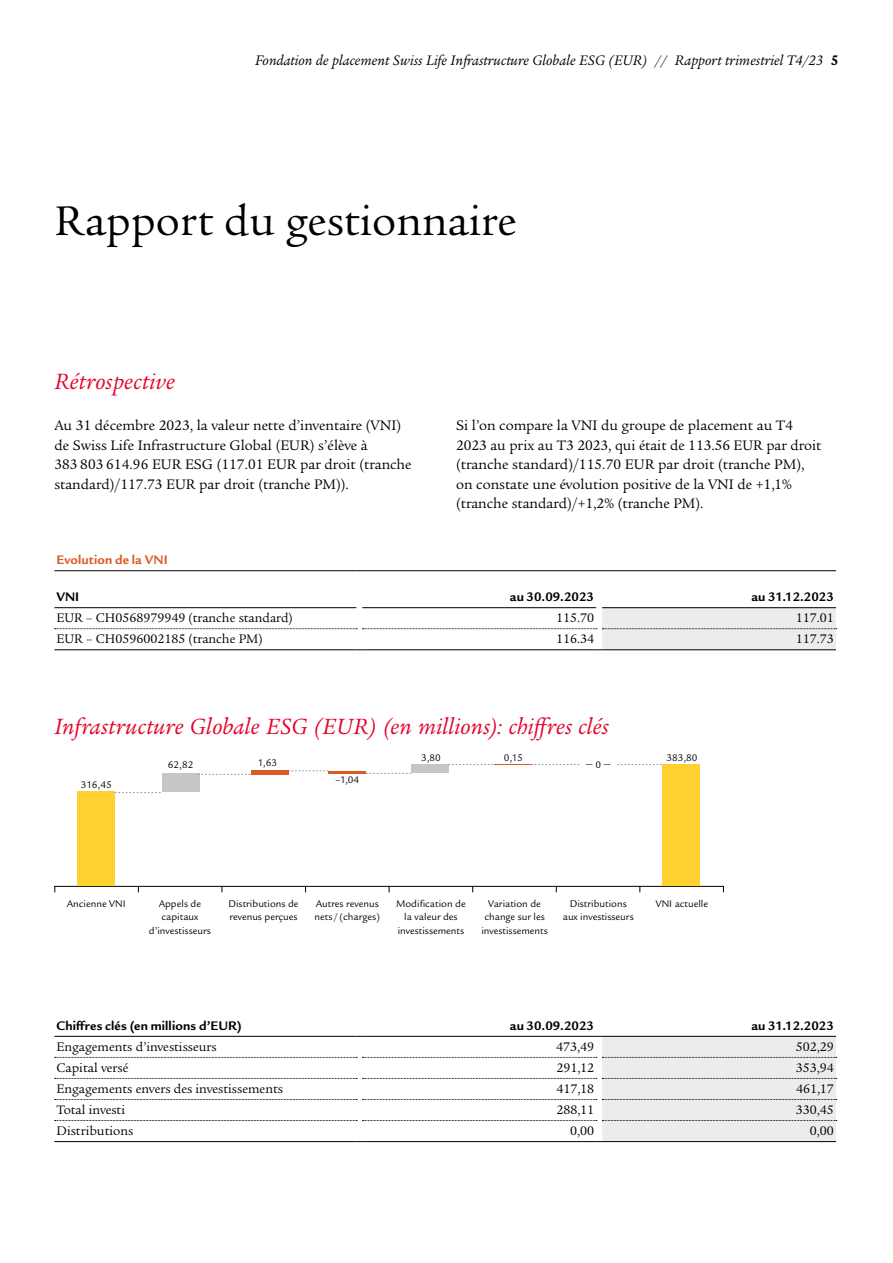
<style>
.page{position:relative;width:893px;height:1263px;background:#fff}
.page>*{position:absolute;margin:0;border:0;box-sizing:border-box;transform-origin:0 0}
.t1{font:45px "Legacy Serif ITC Pro";color:#000}
.t2{font:italic 24px "Legacy Serif ITC Pro";letter-spacing:.01em;color:#e4002b}
.Book_10_13pt_K{font:15px/19.5px "Legacy Serif ITC Pro";color:#000}
.t3{font:italic 15px "Legacy Serif ITC Pro";color:#000}
.TabText_9_12{font:13.5px "Legacy Serif ITC Pro";color:#000}
.TabTitel_9_12_Kopf_Schwarz{font:700 13.5px "Legacy Sans ITC Pro";color:#000}
.TabTitel_9_12_Farbe{font:700 13.5px "Legacy Sans ITC Pro";letter-spacing:.01em;color:#da5b23}
.TabText_-_Zahlen{font:13.5px "Legacy Serif ITC Pro";color:#000}
.TabTitel_9_12{font:10.5px/13.5px "Legacy Sans ITC Pro";color:#000;text-align:center}
.s1{font-weight:700;font-style:normal}
</style>
<div class="page">
<hr style="left:54px;top:1036px;width:302px;height:1px;background:#000">
<hr style="left:54px;top:1141px;width:302px;height:1px;background:#000">
<svg style="left:55px;top:1036px;width:782px;height:106px"></svg>
<hr style="left:602px;top:1141px;width:234px;height:1px;background:#000">
<hr style="left:362px;top:607px;width:234px;height:1px;background:#000">
<hr style="left:602px;top:607px;width:234px;height:1px;background:#000">
<hr style="left:54px;top:570px;width:302px;height:1px;background:#000">
<hr style="left:54px;top:649px;width:302px;height:1px;background:#000">
<svg style="left:55px;top:608px;width:782px;height:42px"></svg>
<hr style="left:54px;top:607px;width:302px;height:1px;background:#000">
<hr style="left:362px;top:570px;width:234px;height:1px;background:#000">
<hr style="left:602px;top:570px;width:234px;height:1px;background:#000">
<hr style="left:54px;top:886px;width:670px;height:1px;background:#000">
<div style="left:77px;top:792px;width:38px;height:94px;background:#ffd130"></div>
<div style="left:663px;top:765px;width:37px;height:121px;background:#ffd130"></div>
<div style="left:411px;top:765px;width:38px;height:8px;background:#c5c6c6"></div>
<div style="left:162px;top:774px;width:37px;height:18px;background:#c5c6c6"></div>
<hr style="left:329px;top:771px;width:37px;height:2px;background:#da5b23">
<svg style="left:366px;top:773px;width:45px;height:1px"></svg>
<svg style="left:448px;top:764px;width:214px;height:1px"></svg>
<svg style="left:115px;top:792px;width:46px;height:1px"></svg>
<div style="left:581px;top:761px;width:34px;height:9px;background:#fff"></div>
<svg style="left:198px;top:774px;width:52px;height:1px"></svg>
<svg style="left:288px;top:771px;width:41px;height:1px"></svg>
<hr style="left:494px;top:764px;width:38px;height:1px;background:#da5b23">
<hr style="left:251px;top:771px;width:37px;height:4px;background:#da5b23">
<p class="t3" style="left:255px;top:51px;width:585px">Fondation de placement Swiss Life Infrastructure Globale ESG (EUR) // Rapport trimestriel T4/23 <span class="s1">5</span></p>
<p class="t1" style="left:54px;top:194px;width:464px">Rapport du gestionnaire</p>
<h2 class="t2" style="left:54px;top:366px;width:122px">Rétrospective</h2>
<p class="Book_10_13pt_K" style="left:54px;top:416px;width:359px">Au 31 décembre 2023, la valeur nette d’inventaire (VNI) de Swiss Life Infrastructure Global (EUR) s’élève à<br>383 803 614.96 EUR ESG (117.01 EUR par droit (tranche standard)/117.73 EUR par droit (tranche PM)).</p>
<p class="Book_10_13pt_K" style="left:456px;top:416px;width:367px">Si l’on compare la VNI du groupe de placement au T4<br>2023 au prix au T3 2023, qui était de 113.56 EUR par droit (tranche standard)/115.70 EUR par droit (tranche PM), on constate une évolution positive de la VNI de +1,1% (tranche standard)/+1,2% (tranche PM).</p>
<p class="TabTitel_9_12_Farbe" style="left:57px;top:552px;width:113px">Evolution de la VNI</p>
<p class="TabTitel_9_12_Kopf_Schwarz" style="left:57px;top:589px;width:24px">VNI</p>
<p class="TabTitel_9_12_Kopf_Schwarz" style="left:510px;top:589px;width:86px">au 30.09.2023</p>
<p class="TabTitel_9_12_Kopf_Schwarz" style="left:751px;top:589px;width:84px">au 31.12.2023</p>
<p class="TabText_9_12" style="left:57px;top:610px;width:238px">EUR – CH0568979949 (tranche standard)</p>
<p class="TabText_-_Zahlen" style="left:556px;top:610px;width:39px">115.70</p>
<p class="TabText_-_Zahlen" style="left:796px;top:610px;width:39px">117.01</p>
<p class="TabText_9_12" style="left:57px;top:631px;width:208px">EUR – CH0596002185 (tranche PM)</p>
<p class="TabText_9_12" style="left:556px;top:631px;width:39px">116.34</p>
<p class="TabText_9_12" style="left:796px;top:631px;width:39px">117.73</p>
<h2 class="t2" style="left:54px;top:711px;width:556px">Infrastructure Globale ESG (EUR) (en millions): chiffres clés</h2>
<p class="TabTitel_9_12" style="left:81px;top:778px;width:33px">316,45</p>
<p class="TabTitel_9_12" style="left:421px;top:751px;width:21px">3,80</p>
<p class="TabTitel_9_12" style="left:504px;top:751px;width:21px">0,15</p>
<p class="TabTitel_9_12" style="left:666px;top:751px;width:33px">383,80</p>
<p class="TabTitel_9_12" style="left:168px;top:757px;width:27px">62,82</p>
<p class="TabTitel_9_12" style="left:258px;top:756px;width:21px">1,63</p>
<p class="TabTitel_9_12" style="left:585px;top:758px;width:27px">— 0 —</p>
<p class="TabTitel_9_12" style="left:335px;top:773px;width:25px">–1,04</p>
<p class="TabTitel_9_12" style="left:67px;top:896px;width:60px">Ancienne VNI</p>
<p class="TabTitel_9_12" style="left:396px;top:896px;width:71px">Modification de la valeur des investissements</p>
<p class="TabTitel_9_12" style="left:149px;top:896px;width:64px">Appels de capitaux d’investisseurs</p>
<p class="TabTitel_9_12" style="left:481px;top:896px;width:68px">Variation de change sur les investissements</p>
<p class="TabTitel_9_12" style="left:229px;top:896px;width:72px;text-align:left">Distributions de revenus perçues</p>
<p class="TabTitel_9_12" style="left:563px;top:896px;width:73px">Distributions aux investisseurs</p>
<p class="TabTitel_9_12" style="left:315px;top:896px;width:67px;text-align:left">Autres revenus nets / (charges)</p>
<p class="TabTitel_9_12" style="left:656px;top:896px;width:54px">VNI actuelle</p>
<p class="TabTitel_9_12_Kopf_Schwarz" style="left:57px;top:1018px;width:187px">Chiffres clés (en millions d’EUR)</p>
<p class="TabTitel_9_12_Kopf_Schwarz" style="left:510px;top:1018px;width:86px">au 30.09.2023</p>
<p class="TabTitel_9_12_Kopf_Schwarz" style="left:751px;top:1018px;width:84px">au 31.12.2023</p>
<p class="TabText_9_12" style="left:57px;top:1038px;width:162px">Engagements d’investisseurs</p>
<p class="TabText_9_12" style="left:556px;top:1038px;width:39px">473,49</p>
<p class="TabText_9_12" style="left:796px;top:1038px;width:39px">502,29</p>
<p class="TabText_9_12" style="left:57px;top:1059px;width:73px">Capital versé</p>
<p class="TabText_9_12" style="left:556px;top:1059px;width:39px">291,12</p>
<p class="TabText_9_12" style="left:796px;top:1059px;width:39px">353,94</p>
<p class="TabText_9_12" style="left:57px;top:1080px;width:228px">Engagements envers des investissements</p>
<p class="TabText_9_12" style="left:556px;top:1080px;width:39px">417,18</p>
<p class="TabText_9_12" style="left:796px;top:1080px;width:39px">461,17</p>
<p class="TabText_9_12" style="left:57px;top:1102px;width:70px">Total investi</p>
<p class="TabText_9_12" style="left:556px;top:1102px;width:39px">288,11</p>
<p class="TabText_9_12" style="left:796px;top:1102px;width:39px">330,45</p>
<p class="TabText_9_12" style="left:57px;top:1123px;width:78px">Distributions</p>
<p class="TabText_9_12" style="left:570px;top:1123px;width:25px">0,00</p>
<p class="TabText_9_12" style="left:810px;top:1123px;width:25px">0,00</p>
</div>
